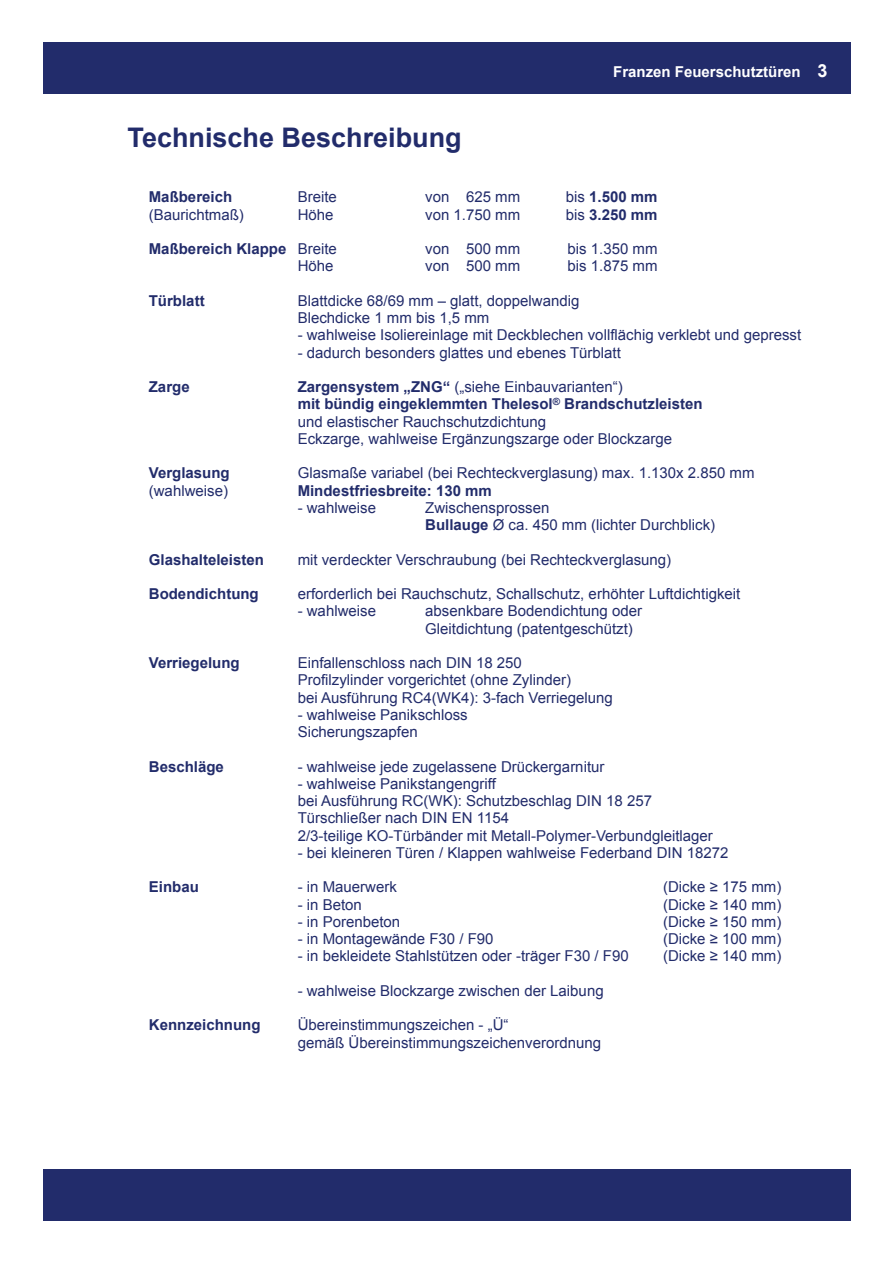
<style>
.page{position:relative;width:893px;height:1263px;background:#fff}
.page>*{position:absolute;margin:0;border:0;box-sizing:border-box;transform-origin:0 0}
.t1{font:700 27px "Arial";color:#222c6b}
.t2{font:15px/17.2px "Arial";color:#222c6b}
.t3{font:700 15px "Arial";color:#222c6b}
.t4{font:700 15px "Arial";color:#fff}
.s1{font-size:18px}
.s2{font-weight:400}
.s3{font-weight:700}
</style>
<div class="page">
<div style="left:43px;top:43px;width:807px;height:51px;background:#222c6b"></div>
<div style="left:43px;top:1169px;width:807px;height:51px;background:#222c6b"></div>
<p class="t4" style="left:613px;top:63px;width:216px">Franzen Feuerschutztüren <span class="s1">3</span></p>
<h1 class="t1" style="left:128px;top:122px;width:336px">Technische Beschreibung</h1>
<p class="t3" style="left:149px;top:189px;width:85px">Maßbereich</p>
<p class="t2" style="left:298px;top:188px;width:41px">Breite</p>
<p class="t2" style="left:425px;top:188px;width:97px">von 625 mm</p>
<p class="t3" style="left:566px;top:189px;width:93px"><span class="s2">bis</span> 1.500 mm</p>
<p class="t2" style="left:149px;top:206px;width:97px">(Baurichtmaß)</p>
<p class="t2" style="left:298px;top:206px;width:37px">Höhe</p>
<p class="t2" style="left:425px;top:206px;width:97px">von 1.750 mm</p>
<p class="t3" style="left:566px;top:206px;width:93px"><span class="s2">bis</span> 3.250 mm</p>
<p class="t3" style="left:149px;top:240px;width:190px">Maßbereich Klappe <span class="s2">Breite</span></p>
<p class="t2" style="left:425px;top:240px;width:97px">von 500 mm</p>
<p class="t2" style="left:568px;top:240px;width:92px">bis 1.350 mm</p>
<p class="t2" style="left:298px;top:257px;width:37px">Höhe</p>
<p class="t2" style="left:425px;top:257px;width:97px">von 500 mm</p>
<p class="t2" style="left:568px;top:257px;width:92px">bis 1.875 mm</p>
<p class="t3" style="left:149px;top:292px;width:57px">Türblatt</p>
<p class="t2" style="left:298px;top:292px;width:283px">Blattdicke 68/69 mm – glatt, doppelwandig<br>Blechdicke 1 mm bis 1,5 mm</p>
<p class="t2" style="left:298px;top:326px;width:505px">- wahlweise Isoliereinlage mit Deckblechen vollflächig verklebt und gepresst</p>
<p class="t2" style="left:298px;top:344px;width:325px">- dadurch besonders glattes und ebenes Türblatt</p>
<p class="t3" style="left:149px;top:378px;width:42px">Zarge</p>
<p class="t2" style="left:298px;top:378px;width:406px"><span class="s3">Zargensystem „ZNG“</span> („siehe Einbauvarianten“)<br><span class="s3">mit bündig eingeklemmten Thelesol</span><sup>®</sup> <span class="s3">Brandschutzleisten </span>und elastischer Rauchschutzdichtung<br>Eckzarge, wahlweise Ergänzungszarge oder Blockzarge</p>
<p class="t3" style="left:149px;top:465px;width:82px">Verglasung</p>
<p class="t2" style="left:298px;top:464px;width:458px">Glasmaße variabel (bei Rechteckverglasung) max. 1.130x 2.850 mm</p>
<p class="t2" style="left:149px;top:482px;width:81px">(wahlweise)</p>
<p class="t3" style="left:298px;top:482px;width:196px">Mindestfriesbreite: 130 mm</p>
<p class="t2" style="left:298px;top:499px;width:80px">- wahlweise</p>
<p class="t2" style="left:425px;top:499px;width:292px">Zwischensprossen<br><span class="s3">Bullauge</span> Ø ca. 450 mm (lichter Durchblick)</p>
<p class="t3" style="left:149px;top:551px;width:117px">Glashalteleisten</p>
<p class="t2" style="left:298px;top:551px;width:375px">mit verdeckter Verschraubung (bei Rechteckverglasung)</p>
<p class="t3" style="left:149px;top:585px;width:111px">Bodendichtung</p>
<p class="t2" style="left:298px;top:585px;width:444px">erforderlich bei Rauchschutz, Schallschutz, erhöhter Luftdichtigkeit</p>
<p class="t2" style="left:298px;top:602px;width:80px">- wahlweise</p>
<p class="t2" style="left:425px;top:602px;width:218px">absenkbare Bodendichtung oder<br>Gleitdichtung (patentgeschützt)</p>
<p class="t3" style="left:149px;top:654px;width:92px">Verriegelung</p>
<p class="t2" style="left:298px;top:654px;width:317px">Einfallenschloss nach DIN 18 250<br>Profilzylinder vorgerichtet (ohne Zylinder)<br>bei Ausführung RC4(WK4): 3-fach Verriegelung</p>
<p class="t2" style="left:298px;top:706px;width:172px">- wahlweise Panikschloss<br>Sicherungszapfen</p>
<p class="t3" style="left:149px;top:758px;width:77px">Beschläge</p>
<p class="t2" style="left:298px;top:758px;width:308px">- wahlweise jede zugelassene Drückergarnitur</p>
<p class="t2" style="left:298px;top:775px;width:417px">- wahlweise Panikstangengriff<br>bei Ausführung RC(WK): Schutzbeschlag DIN 18 257<br>Türschließer nach DIN EN 1154<br>2/3-teilige KO-Türbänder mit Metall-Polymer-Verbundgleitlager</p>
<p class="t2" style="left:298px;top:844px;width:432px">- bei kleineren Türen / Klappen wahlweise Federband DIN 18272</p>
<p class="t3" style="left:149px;top:879px;width:51px">Einbau</p>
<p class="t2" style="left:298px;top:878px;width:101px">- in Mauerwerk</p>
<p class="t2" style="left:663px;top:878px;width:120px">(Dicke ≥ 175 mm)</p>
<p class="t2" style="left:298px;top:896px;width:66px">- in Beton</p>
<p class="t2" style="left:663px;top:896px;width:120px">(Dicke ≥ 140 mm)</p>
<p class="t2" style="left:298px;top:913px;width:104px">- in Porenbeton</p>
<p class="t2" style="left:663px;top:913px;width:120px">(Dicke ≥ 150 mm)</p>
<p class="t2" style="left:298px;top:930px;width:197px">- in Montagewände F30 / F90</p>
<p class="t2" style="left:663px;top:930px;width:120px">(Dicke ≥ 100 mm)</p>
<p class="t2" style="left:298px;top:947px;width:333px">- in bekleidete Stahlstützen oder -träger F30 / F90</p>
<p class="t2" style="left:663px;top:947px;width:120px">(Dicke ≥ 140 mm)</p>
<p class="t2" style="left:298px;top:982px;width:307px">- wahlweise Blockzarge zwischen der Laibung</p>
<p class="t3" style="left:149px;top:1017px;width:113px">Kennzeichnung</p>
<p class="t2" style="left:298px;top:1016px;width:305px">Übereinstimmungszeichen - „Ü“<br>gemäß Übereinstimmungszeichenverordnung</p>
</div>
